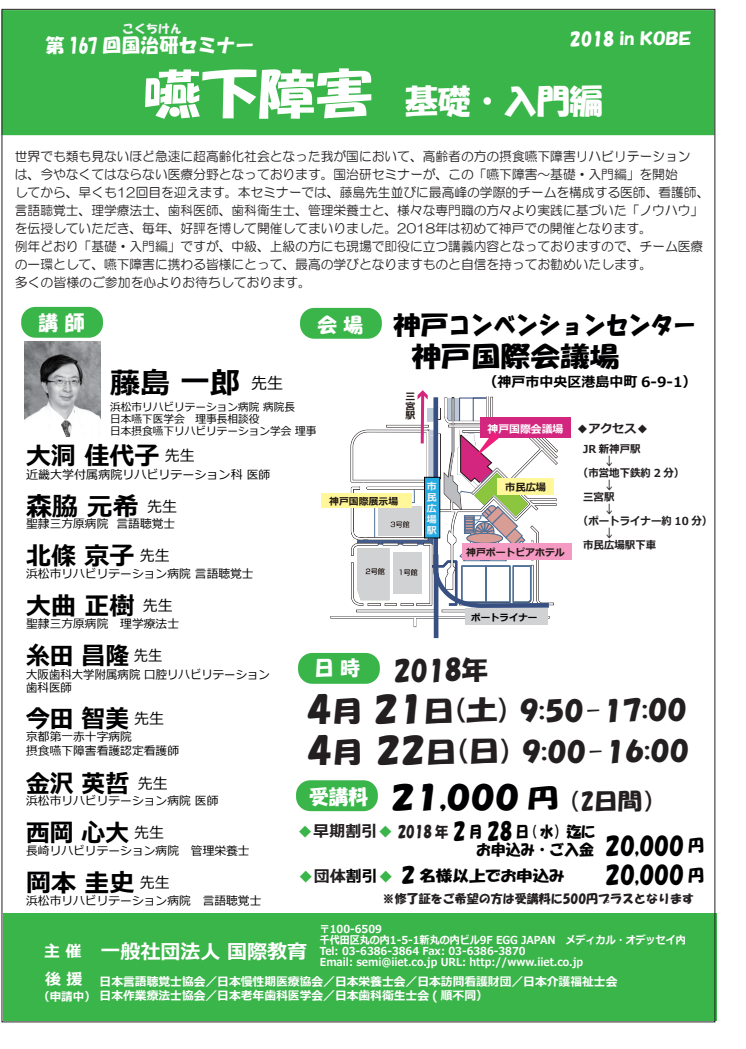
<style>
.page{position:relative;width:746px;height:1049px;background:#fff}
.page>*{position:absolute;margin:0;border:0;box-sizing:border-box;transform-origin:0 0}
.t1{font:52px "HGP Soei Kakupoptai";color:#fff;scale:1.1 1}
.t2{font:32.9px "HG Soei Kakupoptai";color:#fff}
.t3{font:30px "HGS Soei Kakupoptai";color:#000002;scale:1.25 1}
.t4{font:700 30px "Meiryo";color:#000002}
.t5{font:27px "HGS Soei Kakupoptai";color:#000002;scale:1.1 1}
.t6{font:26.2px "HGS Soei Kakupoptai";letter-spacing:-.005em;color:#231f20}
.t7{font:26px/41px "HGS Soei Kakupoptai";letter-spacing:-.005em;color:#231f20;scale:1.15 1}
.t8{font:700 26px "Meiryo";color:#000002}
.t9{font:700 25px "Meiryo";color:#000002}
.t10{font:700 25px "Meiryo";color:#000002;scale:.95 1}
.t11{font:25px "HGS Soei Kakupoptai";color:#000002;scale:1.1 1}
.t12{font:23px "HGS Soei Kakupoptai";color:#000002}
.t13{font:22px "HG Soei Kakupoptai";color:#231f20;scale:1.1 1}
.t14{font:700 20px "Meiryo";color:#fff}
.t15{font:20px "HGP Soei Kakupoptai";color:#fff}
.t16{font:19px "HG Soei Kakupoptai";color:#fff}
.t17{font:17px "HGP Soei Kakupoptai";color:#fff}
.t18{font:700 16px "Meiryo";color:#fff}
.t19{font:15px "HGP Soei Kakupoptai";color:#030303;scale:.88 1}
.t20{font:15px "HGP Soei Kakupoptai";color:#030303;scale:1.1 1}
.t21{font:700 14px "Meiryo";color:#000002}
.t22{font:13px/18px "HG Maru Gothic MPRO";color:#231f20}
.t23{font:700 12px "Meiryo";color:#fff}
.t24{font:12px "HGS Soei Kakupoptai";color:#231f20}
.t25{font:12px/13px "Meiryo";color:#000002;scale:.95 1}
.t26{font:12px "Meiryo";color:#000002}
.t27{font:700 12px "Meiryo";color:#231f20}
.t28{font:12px "HG Soei Kakupoptai";color:#f2f3f4}
.t29{font:11.8px/14px "Meiryo";color:#000002}
.t30{font:700 11px/11px "Meiryo";color:#fff;scale:.91 1}
.t31{font:11px/12px "Meiryo";color:#000002}
.t32{font:700 11px "Meiryo";color:#231f20;scale:.95 1}
.t33{font:700 10.8px "Meiryo";color:#fff}
.t34{font:700 10.3px "Meiryo";color:#211814}
.t35{font:700 9.9px/9.4px "Meiryo";color:#211814;text-align:justify}
.t36{font:700 9.9px/10.8px "Meiryo";color:#f2f3f4;text-align:justify}
.t37{font:700 9.4px "Meiryo";color:#000002}
.s1{font-size:11.8px}
.s2{font-size:33.1px}
.s3{font-size:27.6px}
.s4{font-size:25px}
.s5{font-family:"Meiryo";font-weight:700;font-size:16px;color:#3ab54a}
.s6{font-family:"Meiryo";font-weight:700;font-size:16px;color:#231f20}
.s7{color:#231f20}
.s8{font-size:22px}
.s9{font-family:"Meiryo";font-weight:700;font-size:16px}
.s10{font-size:20px}
.s11{font-size:16px}
</style>
<div class="page">
<div style="left:296px;top:780px;width:82px;height:31px;background:#3ab54a;border-radius:14px"></div>
<div style="left:3px;top:914px;width:713px;height:107px;background:#3ab54a"></div>
<div style="left:300px;top:308px;width:82px;height:31px;background:#3ab54a;border-radius:14px"></div>
<img style="left:25px;top:342px;width:75px;height:94px">
<div style="left:2px;top:10px;width:712px;height:125px;background:#3ab54a"></div>
<div style="left:21px;top:307px;width:82px;height:31px;background:#3ab54a;border-radius:14px"></div>
<div style="left:298px;top:653px;width:82px;height:31px;background:#3ab54a;border-radius:14px"></div>
<div style="left:481px;top:418px;width:90px;height:20px;background:#d3267f"></div>
<div style="left:462px;top:544px;width:109px;height:16px;background:#f499c2"></div>
<div style="left:321px;top:493px;width:90px;height:15px;background:#fff79a"></div>
<svg style="left:350px;top:390px;width:208px;height:249px"></svg>
<p class="t28" style="left:122px;top:23px;width:61px">こくちけん</p>
<h3 class="t16" style="left:45px;top:36px;width:211px">第 167 回国治研セミナー</h3>
<h1 class="t1" style="left:144px;top:67px;width:209px">嚥下障害</h1>
<h3 class="t17" style="left:570px;top:30px;width:123px">2018 in ＫＯＢＥ</h3>
<h2 class="t2" style="left:405px;top:84px;width:199px">基礎・入門編</h2>
<p class="t22" style="left:15px;top:148px;width:696px">世界でも類も見ないほど急速に超高齢化社会となった我が国において、高齢者の方の摂食嚥下障害リハビリテーション<br>は、今やなくてはならない医療分野となっております。国治研セミナーが、この「嚥下障害～基礎・入門編」を開始<br>してから、早くも12回目を迎えます。本セミナーでは、藤島先生並びに最高峰の学際的チームを構成する医師、看護師、言語聴覚士、理学療法士、歯科医師、歯科衛生士、管理栄養士と、様々な専門職の方々より実践に基づいた「ノウハウ」を伝授していただき、毎年、好評を博して開催してまいりました。2018年は初めて神戸での開催となります。<br>例年どおり「基礎・入門編」ですが、中級、上級の方にも現場で即役に立つ講義内容となっておりますので、チーム医療の一環として、嚥下障害に携わる皆様にとって、最高の学びとなりますものと自信を持ってお勧めいたします。<br>多くの皆様のご参加を心よりお待ちしております。</p>
<h3 class="t15" style="left:39px;top:313px;width:47px">講 師</h3>
<h3 class="t15" style="left:317px;top:314px;width:47px">会 場</h3>
<h3 class="t4" style="left:110px;top:362px;width:175px">藤島 一郎 <sup>先生</sup></h3>
<p class="t31" style="left:110px;top:402px;width:208px">浜松市リハビリテーション病院 病院長<br>日本嚥下医学会　理事長相談役<br>日本摂食嚥下リハビリテーション学会 理事</p>
<h3 class="t11" style="left:393px;top:312px;width:277px">神戸コンベンションセンター</h3>
<h3 class="t5" style="left:411px;top:342px;width:217px">神戸国際会議場　</h3>
<p class="t21" style="left:483px;top:372px;width:215px">（神戸市中央区港島中町 6-9-1）</p>
<p class="t35" style="left:405px;top:392px;width:11px">三宮駅</p>
<p class="t33" style="left:487px;top:421px;width:77px">神戸国際会議場</p>
<p class="t27" style="left:576px;top:420px;width:73px">◆アクセス◆</p>
<h3 class="t9" style="left:26px;top:438px;width:170px">大洞 佳代子<sup>先生</sup></h3>
<p class="t26" style="left:26px;top:466px;width:246px">近畿大学付属病院リハビリテーション科 <span class="s1">医師</span></p>
<h3 class="t8" style="left:26px;top:488px;width:152px">森脇 元希<sup>先生</sup></h3>
<p class="t29" style="left:26px;top:518px;width:151px">聖隷三方原病院 言語聴覚士</p>
<h3 class="t9" style="left:26px;top:538px;width:145px">北條 京子<sup>先生</sup></h3>
<p class="t29" style="left:26px;top:568px;width:229px">浜松市リハビリテーション病院 言語聴覚士</p>
<h3 class="t9" style="left:26px;top:588px;width:148px">大曲 正樹<sup>先生</sup></h3>
<p class="t29" style="left:26px;top:618px;width:154px">聖隷三方原病院　理学療法士</p>
<h3 class="t10" style="left:26px;top:638px;width:145px">糸田 昌隆<sup>先生</sup></h3>
<p class="t25" style="left:26px;top:668px;width:258px">大阪歯科大学附属病院 口腔リハビリテーション歯科医師</p>
<h3 class="t10" style="left:26px;top:701px;width:147px">今田 智美<sup>先生</sup></h3>
<p class="t29" style="left:26px;top:731px;width:154px">京都第一赤十字病院　<br>摂食嚥下障害看護認定看護師</p>
<h3 class="t10" style="left:26px;top:766px;width:151px">金沢 英哲 <sup>先生</sup></h3>
<p class="t29" style="left:26px;top:795px;width:194px">浜松市リハビリテーション病院 医師</p>
<h3 class="t10" style="left:26px;top:815px;width:147px">西岡 心大<sup>先生</sup></h3>
<p class="t29" style="left:26px;top:845px;width:225px">長崎リハビリテーション病院　管理栄養士</p>
<h3 class="t9" style="left:26px;top:865px;width:145px">岡本 圭史<sup>先生</sup></h3>
<p class="t29" style="left:26px;top:895px;width:237px">浜松市リハビリテーション病院　言語聴覚士</p>
<p class="t35" style="left:329px;top:497px;width:71px">神戸国際展示場</p>
<p class="t36" style="left:427px;top:482px;width:11px">市民広場駅</p>
<p class="t34" style="left:505px;top:480px;width:43px">市民広場</p>
<p class="t35" style="left:466px;top:548px;width:100px">神戸ポートピアホテル</p>
<p class="t32" style="left:583px;top:441px;width:62px">JR 新神戸駅</p>
<p class="t32" style="left:578px;top:465px;width:113px">（市営地下鉄約 2 分）</p>
<p class="t32" style="left:583px;top:489px;width:34px">三宮駅</p>
<p class="t32" style="left:578px;top:513px;width:143px">（ポートライナー約 10 分）</p>
<p class="t32" style="left:583px;top:537px;width:79px">市民広場駅下車</p>
<p class="t37" style="left:471px;top:611px;width:68px">ポートライナー</p>
<h3 class="t6" style="left:394px;top:657px;width:96px">2018年</h3>
<h3 class="t7" style="left:307px;top:689px;width:334px"><span class="s2">4</span><span class="s3">月</span> <span class="s2">21</span><span class="s3">日(土)</span> 9:50-17:00<br><span class="s2">4</span><span class="s3">月</span> <span class="s2">22</span><span class="s3">日(日)</span> 9:00-16:00</h3>
<h3 class="t15" style="left:314px;top:658px;width:47px">日 時</h3>
<h3 class="t3" style="left:309px;top:782px;width:201px"><sup>受講料</sup> 21,000 <span class="s4">円</span></h3>
<p class="t19" style="left:297px;top:824px;width:340px"><span class="s5">◆</span><span class="s6">早期割引</span><span class="s5">◆</span> <span class="s7">2018 年</span> <span class="s8">2</span> 月 <span class="s8">28</span> 日 ( 水）迄に</p>
<p class="t20" style="left:298px;top:867px;width:244px"><span class="s5">◆</span><span class="s6">団体</span><span class="s9">割引</span><span class="s5">◆</span> <span class="s10">2</span> 名様以上でお申込み</p>
<h3 class="t13" style="left:557px;top:790px;width:101px">（2日間）</h3>
<h3 class="t12" style="left:605px;top:834px;width:100px">20,000 <span class="s11">円</span></h3>
<p class="t24" style="left:382px;top:892px;width:313px">※修了証をご希望の方は受講料に500円プラスとなります</p>
<h3 class="t12" style="left:605px;top:863px;width:100px">20,000 <span class="s11">円</span></h3>
<p class="t30" style="left:320px;top:924px;width:404px">〒100-6509<br>千代田区丸の内1-5-1新丸の内ビル9F EGG JAPAN　メディカル・オデッセイ内Tel: 03-6386-3864 Fax: 03-6386-3870<br>Email: semi@iiet.co.jp URL: http://www.iiet.co.jp</p>
<h3 class="t14" style="left:44px;top:937px;width:264px"><span class="s11">主 催</span> 一般社団法人 国際教育</h3>
<p class="t18" style="left:45px;top:968px;width:39px">後 援</p>
<p class="t23" style="left:100px;top:973px;width:519px">日本言語聴覚士協会／日本慢性期医療協会／日本栄養士会／日本訪問看護財団／日本介護福祉士会</p>
<p class="t23" style="left:38px;top:987px;width:451px"><span class="s1">（申請中）</span>日本作業療法士協会／日本老年歯科医学会／日本歯科衛生士会 ( 順不同）</p>
</div>
